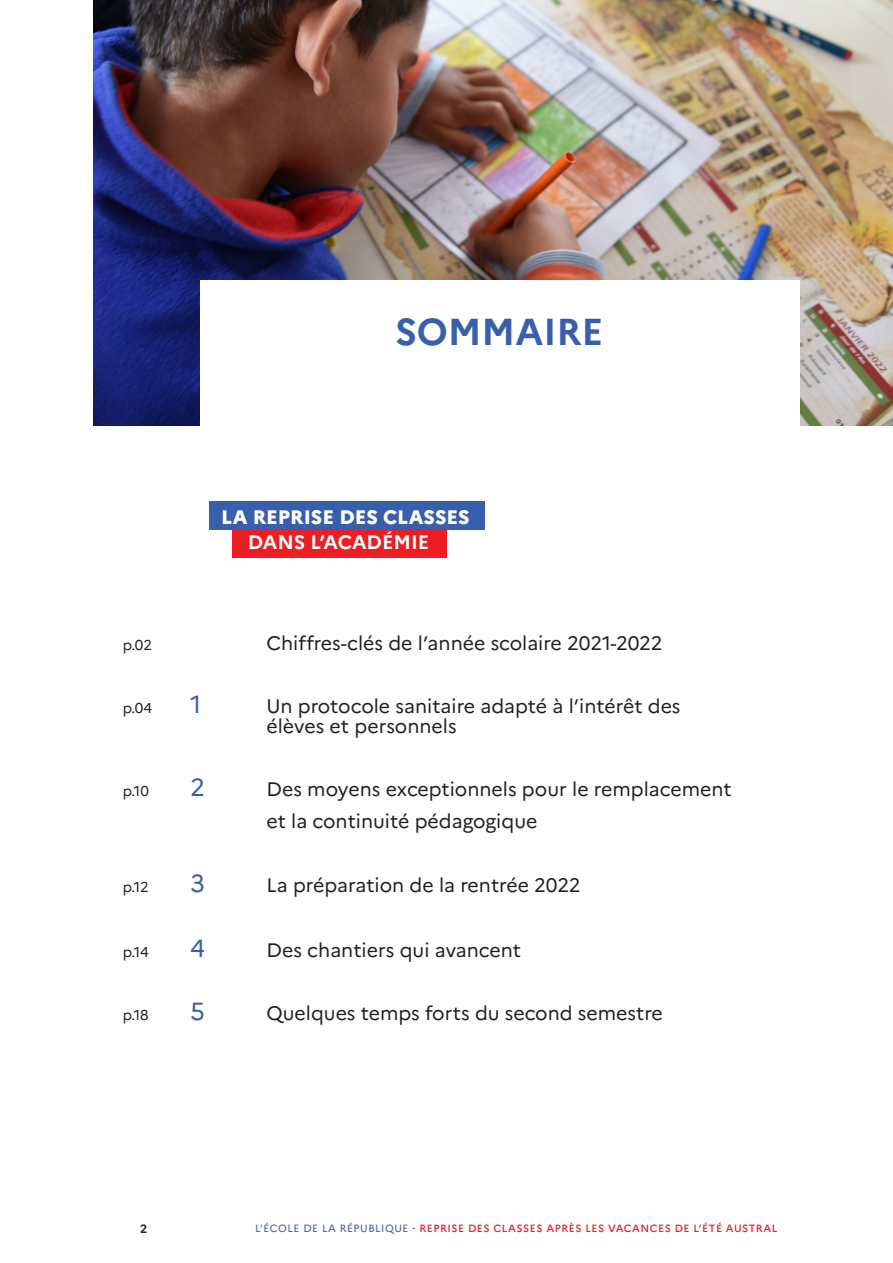
<style>
.page{position:relative;width:893px;height:1263px;background:#fff}
.page>*{position:absolute;margin:0;border:0;box-sizing:border-box;transform-origin:0 0}
._01_TITRE_FICHE{font:700 37.5px "Marianne";color:#375fac}
.TEXTE-sommaire{font:24.75px "Marianne";color:#375fac}
.TEXTE-sommaire-2{font:19.5px/19.5px "Marianne";color:#231f20}
.t1{font:800 19.5px "Marianne";color:#fff}
.t2{font:700 19.5px "Marianne";color:#fff}
.TEXTE-sommaire-3{font:14.25px "Marianne";letter-spacing:-.005em;color:#231f20}
.t3{font:700 12px "Marianne";color:#231f20}
.t4{font:500 10.5px "Marianne";letter-spacing:.05em;color:#ee1d23}
.s1{font-weight:400;color:#375fac}
</style>
<div class="page">
<div style="left:232px;top:530px;width:214px;height:28px;background:#ee1d23"></div>
<div style="left:210px;top:502px;width:275px;height:28px;background:#375fac"></div>
<img style="left:94px;top:0;width:799px;height:425px">
<div style="left:200px;top:281px;width:599px;height:155px;background:#fff"></div>
<p class="_01_TITRE_FICHE" style="left:395px;top:309px;width:210px">SOMMAIRE</p>
<p class="t1" style="left:221px;top:505px;width:250px">LA REPRISE DES CLASSES</p>
<p class="t2" style="left:248px;top:530px;width:183px">DANS L’ACADÉMIE</p>
<p class="TEXTE-sommaire-3" style="left:123px;top:636px;width:31px">p.02</p>
<p class="TEXTE-sommaire-2" style="left:266px;top:633px;width:397px">Chiffres-clés de l’année scolaire 2021-2022</p>
<p class="TEXTE-sommaire-3" style="left:123px;top:699px;width:31px">p.04</p>
<p class="TEXTE-sommaire" style="left:190px;top:689px;width:13px">1</p>
<p class="TEXTE-sommaire-2" style="left:266px;top:696px;width:416px">Un protocole sanitaire adapté à l’intérêt des élèves et personnels</p>
<p class="TEXTE-sommaire-3" style="left:123px;top:782px;width:28px">p.10</p>
<p class="TEXTE-sommaire" style="left:190px;top:772px;width:16px">2</p>
<p class="TEXTE-sommaire-2" style="left:266px;top:779px;width:467px">Des moyens exceptionnels pour le remplacement</p>
<p class="TEXTE-sommaire-2" style="left:266px;top:811px;width:272px">et la continuité pédagogique</p>
<p class="TEXTE-sommaire-3" style="left:123px;top:879px;width:28px">p.12</p>
<p class="TEXTE-sommaire" style="left:190px;top:868px;width:16px">3</p>
<p class="TEXTE-sommaire-2" style="left:266px;top:876px;width:316px">La préparation de la rentrée 2022</p>
<p class="TEXTE-sommaire-3" style="left:123px;top:943px;width:27px">p.14</p>
<p class="TEXTE-sommaire" style="left:190px;top:933px;width:16px">4</p>
<p class="TEXTE-sommaire-2" style="left:266px;top:940px;width:256px">Des chantiers qui avancent</p>
<p class="TEXTE-sommaire-3" style="left:123px;top:1006px;width:28px">p.18</p>
<p class="TEXTE-sommaire" style="left:190px;top:996px;width:16px">5</p>
<p class="TEXTE-sommaire-2" style="left:266px;top:1003px;width:398px">Quelques temps forts du second semestre</p>
<p class="t3" style="left:140px;top:1221px;width:9px">2</p>
<p class="t4" style="left:255px;top:1221px;width:524px"><span class="s1">L’ÉCOLE DE LA RÉPUBLIQUE -</span> REPRISE DES CLASSES APRÈS LES VACANCES DE L’ÉTÉ AUSTRAL</p>
</div>
